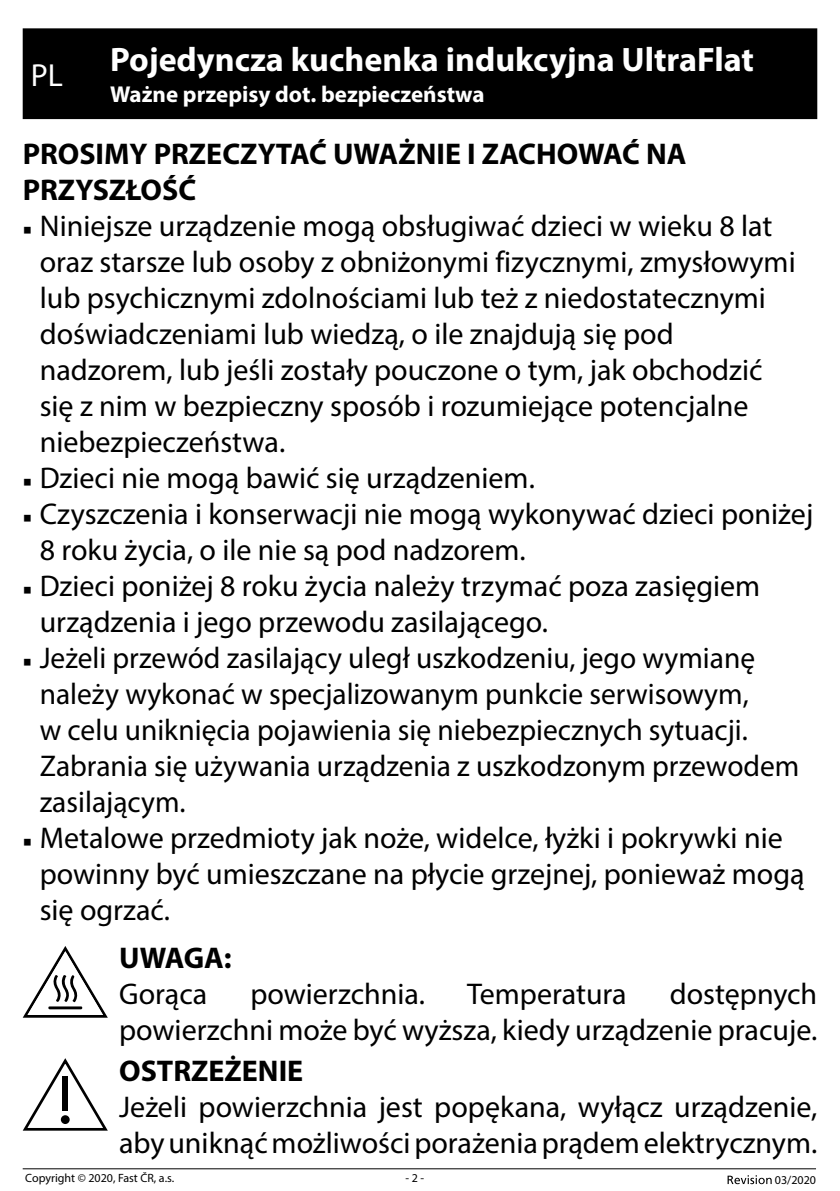
<style>
.page{position:relative;width:840px;height:1191px;background:#fff}
.page>*{position:absolute;margin:0;border:0;box-sizing:border-box;transform-origin:0 0}
.t1{font:700 34px "Myriad Pro";color:#fff}
.t2{font:32px "Myriad Pro";color:#fff}
.t3{font:30px/36px "Myriad Pro";color:#000}
.t4{font:700 30px/36px "Myriad Pro";color:#000}
.t5{font:700 23px "Myriad Pro";color:#fff}
.t6{font:12px "Myriad Pro";color:#000}
.s1{font-family:"Minion Pro";font-size:23px}
</style>
<div class="page">
<svg style="left:727px;top:1175px;width:44px;height:9px"></svg>
<hr style="left:23px;top:1168px;width:792px;height:1px;background:#000">
<div style="left:23px;top:28px;width:793px;height:91px;background:#000"></div>
<svg style="left:23px;top:946px;width:85px;height:71px"></svg>
<svg style="left:23px;top:1058px;width:85px;height:72px"></svg>
<div style="left:62px;top:1075px;width:6px;height:35px;background:#000"></div>
<div style="left:61px;top:1115px;width:9px;height:9px;background:#000;border-radius:50%"></div>
<p class="t1" style="left:110px;top:37px;width:645px">Pojedyncza kuchenka indukcyjna UltraFlat</p>
<p class="t5" style="left:110px;top:79px;width:376px">Ważne przepisy dot. bezpieczeństwa</p>
<p class="t4" style="left:23px;top:135px;width:665px">PROSIMY PRZECZYTAĆ UWAŻNIE I ZACHOWAĆ NA<br>PRZYSZŁOŚĆ</p>
<p class="t3" style="left:40px;top:207px;width:757px;text-indent:-17px"><span class="s1">■</span> Niniejsze urządzenie mogą obsługiwać dzieci w wieku 8 lat oraz starsze lub osoby z obniżonymi fizycznymi, zmysłowymi lub psychicznymi zdolnościami lub też z niedostatecznymi doświadczeniami lub wiedzą, o ile znajdują się pod nadzorem, lub jeśli zostały pouczone o tym, jak obchodzić się z nim w bezpieczny sposób i rozumiejące potencjalne niebezpieczeństwa.</p>
<p class="t3" style="left:23px;top:459px;width:513px"><span class="s1">■</span> Dzieci nie mogą bawić się urządzeniem.</p>
<p class="t3" style="left:40px;top:495px;width:774px;text-indent:-17px"><span class="s1">■</span> Czyszczenia i konserwacji nie mogą wykonywać dzieci poniżej<br>8 roku życia, o ile nie są pod nadzorem.</p>
<p class="t3" style="left:40px;top:567px;width:721px;text-indent:-17px"><span class="s1">■</span> Dzieci poniżej 8 roku życia należy trzymać poza zasięgiem urządzenia i jego przewodu zasilającego.</p>
<p class="t3" style="left:40px;top:639px;width:760px;text-indent:-17px"><span class="s1">■</span> Jeżeli przewód zasilający uległ uszkodzeniu, jego wymianę należy wykonać w specjalizowanym punkcie serwisowym,<br>w celu uniknięcia pojawienia się niebezpiecznych sytuacji.<br>Zabrania się używania urządzenia z uszkodzonym przewodem zasilającym.</p>
<p class="t3" style="left:40px;top:819px;width:766px;text-indent:-17px"><span class="s1">■</span> Metalowe przedmioty jak noże, widelce, łyżki i pokrywki nie powinny być umieszczane na płycie grzejnej, ponieważ mogą się ogrzać.</p>
<p class="t4" style="left:119px;top:939px;width:114px">UWAGA:</p>
<p class="t3" style="left:119px;top:976px;width:90px">Gorąca</p>
<p class="t3" style="left:250px;top:976px;width:176px">powierzchnia.</p>
<p class="t3" style="left:467px;top:976px;width:161px">Temperatura</p>
<p class="t2" style="left:31px;top:55px;width:34px">PL</p>
<p class="t3" style="left:119px;top:976px;width:699px;text-align:right">dostępnych<br>powierzchni może być wyższa, kiedy urządzenie pracuje.</p>
<p class="t4" style="left:119px;top:1051px;width:185px">OSTRZEŻENIE</p>
<p class="t3" style="left:119px;top:1088px;width:699px">Jeżeli powierzchnia jest popękana, wyłącz urządzenie, aby uniknąć możliwości porażenia prądem elektrycznym.</p>
<p class="t6" style="left:25px;top:1170px;width:150px">Copyright © 2020, Fast ČR, a.s.</p>
<p class="t6" style="left:405px;top:1170px;width:20px">- 2 -</p>
<p class="t6" style="left:774px;top:1172px;width:43px">03/2020</p>
</div>
